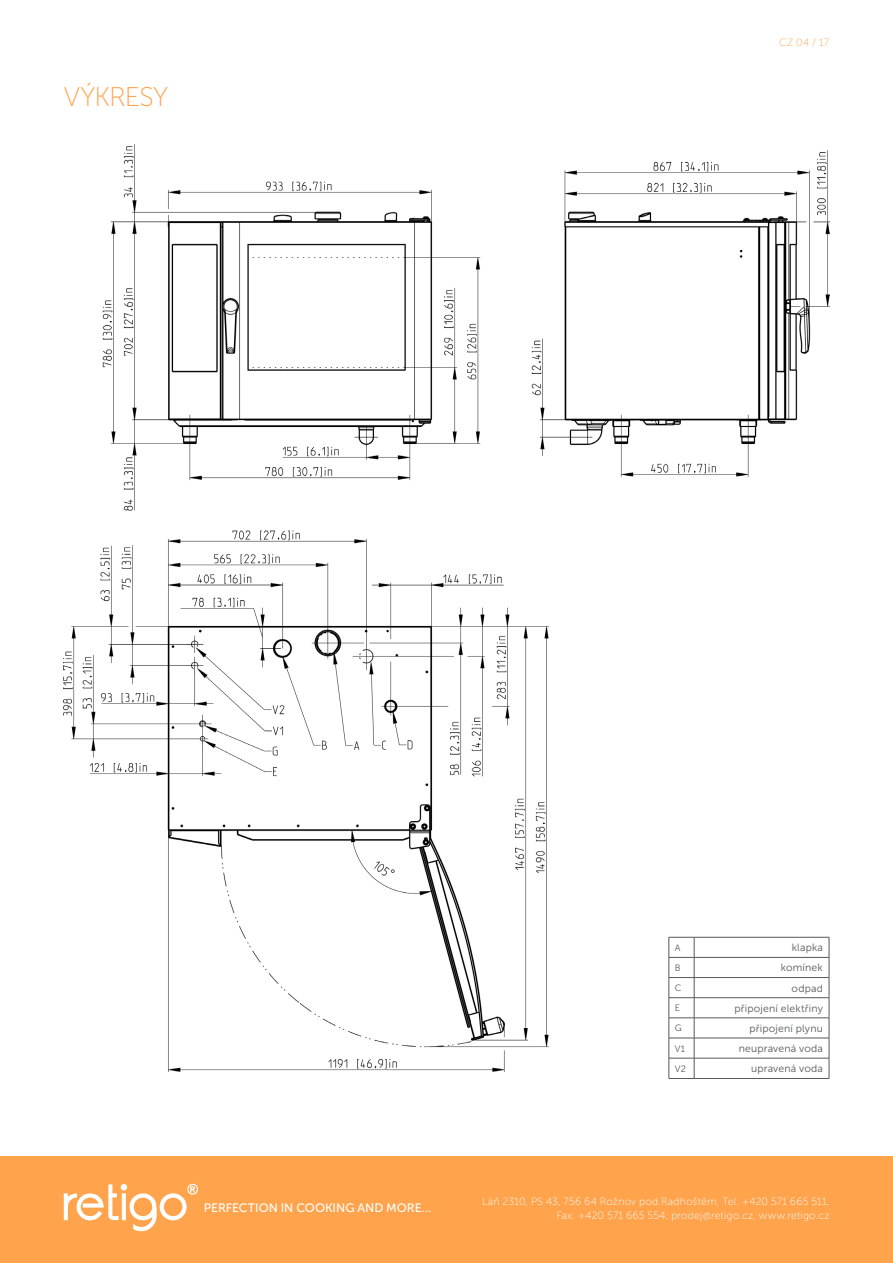
<style>
.page{position:relative;width:893px;height:1263px;background:#fff}
.page>*{position:absolute;margin:0;border:0;box-sizing:border-box;transform-origin:0 0}
.t1{font:27px "Museo Sans 100";letter-spacing:-.035em;color:#ffa34c}
.t2{font:12.15px "Museo Sans 500";color:#fff}
.t3{font:10.5px/13.5px "Museo Sans 100";letter-spacing:.015em;color:#fff;text-align:right}
.Text{font:10.5px "Museo Sans 300";letter-spacing:.02em;color:#57585a}
.t4{font:10.5px "Museo Sans 100";color:#ffa34c}
.Text-2{font:9.15px "Museo Sans 300";color:#57585a}
</style>
<div class="page">
<div style="left:0;top:1157px;width:893px;height:106px;background:#ffa34c"></div>
<svg style="left:64px;top:1184px;width:134px;height:48px"></svg>
<img style="left:64px;top:145px;width:765px;height:926px">
<hr style="left:694px;top:937px;width:135px;height:1px;background:#57585a">
<hr style="left:694px;top:957px;width:135px;height:1px;background:#57585a">
<hr style="left:694px;top:977px;width:135px;height:1px;background:#57585a">
<hr style="left:694px;top:997px;width:135px;height:1px;background:#57585a">
<hr style="left:694px;top:1017px;width:135px;height:1px;background:#57585a">
<hr style="left:694px;top:1038px;width:135px;height:1px;background:#57585a">
<hr style="left:694px;top:1058px;width:135px;height:1px;background:#57585a">
<svg style="left:829px;top:937px;width:1px;height:141px"></svg>
<svg style="left:669px;top:937px;width:26px;height:142px"></svg>
<hr style="left:694px;top:1078px;width:135px;height:1px;background:#57585a">
<h2 class="t1" style="left:64px;top:82px;width:106px">VÝKRESY</h2>
<p class="t4" style="left:779px;top:37px;width:51px">CZ 04 / 17</p>
<p class="Text-2" style="left:675px;top:943px;width:7px">A</p>
<p class="Text" style="left:792px;top:942px;width:33px">klapka</p>
<p class="Text-2" style="left:675px;top:963px;width:7px">B</p>
<p class="Text" style="left:781px;top:962px;width:44px">komínek</p>
<p class="Text-2" style="left:675px;top:983px;width:8px">C</p>
<p class="Text" style="left:792px;top:982px;width:33px">odpad</p>
<p class="Text-2" style="left:675px;top:1003px;width:7px">E</p>
<p class="Text" style="left:734px;top:1002px;width:90px">připojení elektřiny</p>
<p class="Text-2" style="left:675px;top:1023px;width:8px">G</p>
<p class="Text" style="left:749px;top:1022px;width:75px">připojení plynu</p>
<p class="Text-2" style="left:675px;top:1043px;width:12px">V1</p>
<p class="Text" style="left:739px;top:1043px;width:86px">neupravená voda</p>
<p class="Text-2" style="left:675px;top:1064px;width:13px">V2</p>
<p class="Text" style="left:751px;top:1063px;width:73px">upravená voda</p>
<p class="t2" style="left:204px;top:1201px;width:229px">PERFECTION IN COOKING AND MORE...</p>
<p class="t3" style="left:482px;top:1195px;width:349px">Láň 2310, PS 43, 756 64 Rožnov pod Radhoštěm, Tel. +420 571 665 511,<br>Fax: +420 571 665 554, prodej@retigo.cz, www.retigo.cz</p>
</div>
